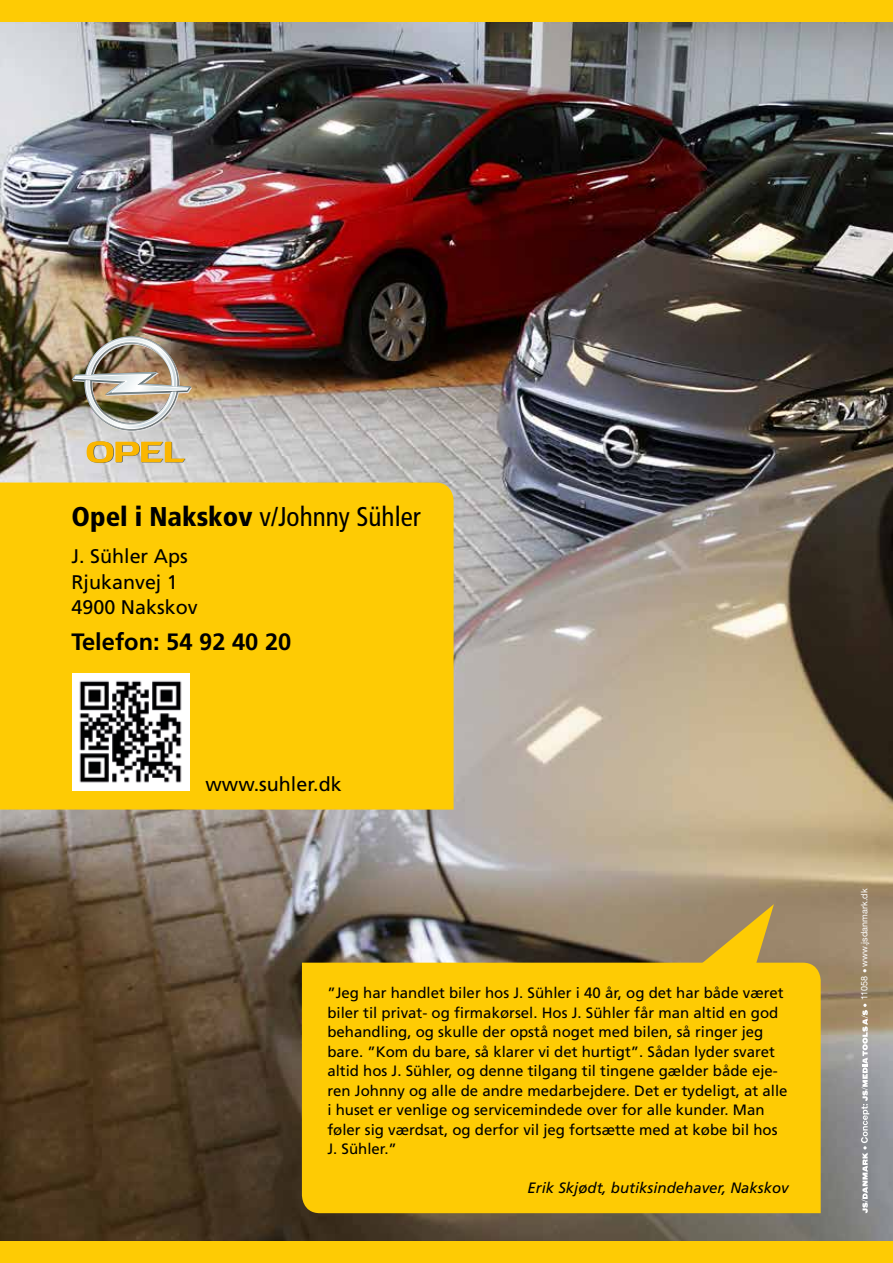
<style>
.page{position:relative;width:893px;height:1263px;background:#fff}
.page>*{position:absolute;margin:0;border:0;box-sizing:border-box;transform-origin:0 0}
.t1{font:condensed 27.15px "Frutiger LT Std";color:#000}
.t2{font:700 23.7px "Frutiger LT Std";color:#000}
.t3{font:19.65px/25.7px "Frutiger LT Std";color:#000}
.t4{font:15px/19.5px "Frutiger LT Std";color:#000}
.t5{font:italic 15px "Frutiger LT Std";color:#000}
.t6{font:9px "Helvetica Neue LT Std";letter-spacing:.01em;color:#fff}
.s1{font-weight:900}
</style>
<div class="page">
<img style="left:0;top:21px;width:893px;height:1221px">
<div style="left:0;top:0;width:893px;height:21px;background:#fecb04"></div>
<div style="left:0;top:1242px;width:893px;height:21px;background:#fecb04"></div>
<div style="left:302px;top:963px;width:519px;height:250px;background:#fecb04"></div>
<svg style="left:861px;top:1004px;width:8px;height:209px"></svg>
<div style="left:0;top:482px;width:454px;height:327px;background:#fecb04"></div>
<svg style="left:87px;top:441px;width:99px;height:22px;background:#dfbe64"></svg>
<img style="left:72px;top:336px;width:120px;height:96px">
<img style="left:72px;top:673px;width:117px;height:117px">
<svg style="left:689px;top:904px;width:85px;height:78px;background:#caa739"></svg>
<h1 class="t1" style="left:72px;top:500px;width:351px"><span class="s1">Opel i Nakskov</span> v/Johnny Sühler</h1>
<h3 class="t3" style="left:72px;top:543px;width:128px">J. Sühler Aps<br>Rjukanvej 1<br>4900 Nakskov</h3>
<h2 class="t2" style="left:72px;top:627px;width:221px">Telefon: 54 92 40 20</h2>
<h3 class="t3" style="left:206px;top:771px;width:138px">www.suhler.dk</h3>
<p class="t4" style="left:327px;top:983px;width:462px">”Jeg har handlet biler hos J. Sühler i 40 år, og det har både været biler til privat- og firmakørsel. Hos J. Sühler får man altid en god behandling, og skulle der opstå noget med bilen, så ringer jeg bare. ”Kom du bare, så klarer vi det hurtigt”. Sådan lyder svaret altid hos J. Sühler, og denne tilgang til tingene gælder både eje&shy;ren Johnny og alle de andre medarbejdere. Det er tydeligt, at alle i huset er venlige og servicemindede over for alle kunder. Man føler sig værdsat, og derfor vil jeg fortsætte med at købe bil hos J. Sühler.”</p>
<p class="t5" style="left:528px;top:1179px;width:263px">Erik Skjødt, butiksindehaver, Nakskov</p>
<p class="t6" style="left:859px;top:1000px;width:113px;rotate:-90deg">11058 • www.jsdanmark.dk</p>
</div>
